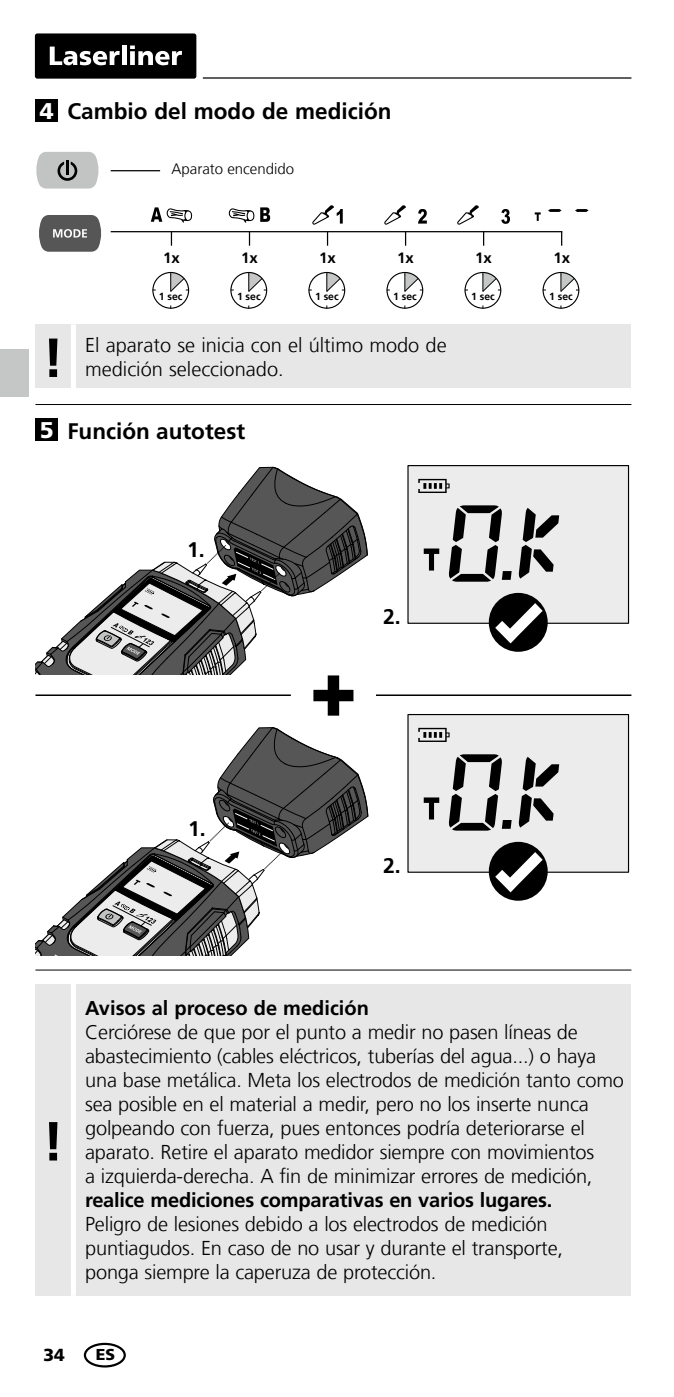
<style>
.page{position:relative;width:674px;height:1397px;background:#fff}
.page>*{position:absolute;margin:0;border:0;box-sizing:border-box;transform-origin:0 0}
.t1{font:700 55px "Frutiger LT Com";color:#000}
.t2{font:900 22.75px "Frutiger LT Com";color:#fff}
.t3{font:700 22.5px "Frutiger LT Com";color:#000}
.t4{font:700 21.25px "Frutiger LT Com";color:#000}
.t5{font:300 20px/24px "Frutiger LT Com";letter-spacing:-.01em;color:#000}
.t6{font:700 20px "Frutiger LT Com";letter-spacing:-.01em;color:#000}
.t7{font:900 17.5px "Frutiger LT Com";color:#000}
.t8{font:900 15.75px "Frutiger LT Com";color:#000}
.t9{font:300 15px "Frutiger LT Com";color:#000}
.t10{font:700 15px "Frutiger LT Com";color:#000}
.t11{font:700 10.25px "Frutiger LT Com";color:#000}
</style>
<div class="page">
<hr style="left:203px;top:77px;width:428px;height:2px;background:#000">
<div style="left:35px;top:33px;width:161px;height:46px;background:#000;border-radius:2px"></div>
<svg style="left:50px;top:47px;width:70px;height:18px"></svg>
<hr style="left:122px;top:45px;width:4px;height:20px;background:#fff">
<svg style="left:130px;top:45px;width:52px;height:20px"></svg>
<div style="left:35px;top:99px;width:23px;height:23px;background:#000"></div>
<div style="left:35px;top:418px;width:23px;height:23px;background:#000"></div>
<svg style="left:36px;top:152px;width:63px;height:36px;background:#bbbcbc"></svg>
<hr style="left:66px;top:160px;width:3px;height:14px;background:#000">
<hr style="left:111px;top:170px;width:49px;height:1px;background:#000">
<svg style="left:39px;top:215px;width:62px;height:37px;background:#6b6b6b"></svg>
<div style="left:152px;top:272px;width:37px;height:37px;border:1px solid #000;border-radius:50%"></div>
<svg style="left:170px;top:272px;width:19px;height:20px"></svg>
<div style="left:230px;top:272px;width:37px;height:37px;border:1px solid #000;border-radius:50%"></div>
<svg style="left:248px;top:272px;width:19px;height:20px"></svg>
<div style="left:308px;top:272px;width:37px;height:37px;border:1px solid #000;border-radius:50%"></div>
<svg style="left:326px;top:272px;width:19px;height:20px"></svg>
<div style="left:386px;top:272px;width:37px;height:37px;border:1px solid #000;border-radius:50%"></div>
<svg style="left:404px;top:272px;width:19px;height:20px"></svg>
<div style="left:464px;top:272px;width:37px;height:37px;border:1px solid #000;border-radius:50%"></div>
<svg style="left:482px;top:272px;width:18px;height:20px"></svg>
<div style="left:542px;top:272px;width:37px;height:37px;border:1px solid #000;border-radius:50%"></div>
<svg style="left:559px;top:272px;width:19px;height:20px"></svg>
<hr style="left:111px;top:231px;width:451px;height:1px;background:#000">
<svg style="left:171px;top:232px;width:1px;height:14px"></svg>
<svg style="left:249px;top:232px;width:1px;height:14px"></svg>
<svg style="left:327px;top:232px;width:1px;height:14px"></svg>
<svg style="left:405px;top:232px;width:1px;height:14px"></svg>
<svg style="left:482px;top:231px;width:2px;height:15px"></svg>
<svg style="left:560px;top:231px;width:2px;height:15px"></svg>
<hr style="left:35px;top:404px;width:596px;height:1px;background:#000">
<hr style="left:35px;top:969px;width:596px;height:1px;background:#000">
<svg style="left:35px;top:467px;width:332px;height:248px"></svg>
<svg style="left:35px;top:727px;width:333px;height:229px"></svg>
<hr style="left:35px;top:694px;width:256px;height:2px;background:#000">
<hr style="left:376px;top:694px;width:255px;height:2px;background:#000">
<div style="left:408px;top:465px;width:220px;height:158px;background:#ececed"></div>
<div style="left:407px;top:465px;width:221px;height:158px;border:1px solid #000"></div>
<svg style="left:418px;top:479px;width:31px;height:14px"></svg>
<svg style="left:448px;top:505px;width:63px;height:76px"></svg>
<svg style="left:423px;top:548px;width:16px;height:22px"></svg>
<svg style="left:518px;top:508px;width:41px;height:70px"></svg>
<div style="left:488px;top:592px;width:59px;height:59px;background:#000;border:2px solid #000;border-radius:50%"></div>
<svg style="left:495px;top:603px;width:47px;height:40px"></svg>
<div style="left:408px;top:714px;width:220px;height:158px;background:#ececed"></div>
<div style="left:407px;top:714px;width:221px;height:158px;border:1px solid #000"></div>
<svg style="left:418px;top:727px;width:31px;height:14px"></svg>
<svg style="left:448px;top:754px;width:63px;height:76px"></svg>
<svg style="left:423px;top:797px;width:16px;height:22px"></svg>
<svg style="left:518px;top:756px;width:41px;height:71px"></svg>
<div style="left:488px;top:841px;width:59px;height:59px;background:#000;border:2px solid #000;border-radius:50%"></div>
<svg style="left:495px;top:852px;width:47px;height:40px"></svg>
<svg style="left:151px;top:207px;width:41px;height:15px"></svg>
<svg style="left:260px;top:207px;width:10px;height:15px"></svg>
<svg style="left:229px;top:208px;width:25px;height:14px"></svg>
<svg style="left:312px;top:205px;width:30px;height:20px"></svg>
<svg style="left:384px;top:205px;width:22px;height:20px"></svg>
<svg style="left:418px;top:209px;width:8px;height:14px"></svg>
<svg style="left:457px;top:205px;width:21px;height:20px"></svg>
<svg style="left:501px;top:209px;width:8px;height:15px"></svg>
<svg style="left:548px;top:209px;width:13px;height:3px"></svg>
<svg style="left:534px;top:212px;width:6px;height:9px"></svg>
<svg style="left:575px;top:209px;width:13px;height:3px"></svg>
<div style="left:84px;top:1342px;width:42px;height:25px;border:2px solid #000;border-radius:50%"></div>
<div style="left:35px;top:983px;width:596px;height:312px;background:#e7e7e7"></div>
<div style="left:71px;top:983px;width:5px;height:312px;background:#fff"></div>
<div style="left:35px;top:324px;width:596px;height:64px;background:#e7e7e7"></div>
<div style="left:71px;top:324px;width:5px;height:64px;background:#fff"></div>
<div style="left:0;top:349px;width:28px;height:48px;background:#c5c6c6"></div>
<p class="t2" style="left:40px;top:97px;width:15px">4</p>
<p class="t3" style="left:67px;top:98px;width:325px">Cambio del modo de medición</p>
<p class="t9" style="left:171px;top:160px;width:124px">Aparato encendido</p>
<h1 class="t1" style="left:42px;top:325px;width:23px">!</h1>
<p class="t10" style="left:163px;top:249px;width:18px">1x</p>
<p class="t10" style="left:241px;top:249px;width:18px">1x</p>
<p class="t10" style="left:319px;top:249px;width:18px">1x</p>
<p class="t10" style="left:397px;top:249px;width:18px">1x</p>
<p class="t10" style="left:475px;top:249px;width:18px">1x</p>
<p class="t10" style="left:553px;top:249px;width:18px">1x</p>
<p class="t11" style="left:159px;top:291px;width:25px">1 sec</p>
<p class="t11" style="left:237px;top:291px;width:25px">1 sec</p>
<p class="t11" style="left:315px;top:291px;width:25px">1 sec</p>
<p class="t11" style="left:393px;top:291px;width:25px">1 sec</p>
<p class="t11" style="left:471px;top:291px;width:25px">1 sec</p>
<p class="t11" style="left:549px;top:291px;width:25px">1 sec</p>
<p class="t5" style="left:85px;top:333px;width:363px">El aparato se inicia con el último modo de</p>
<p class="t5" style="left:85px;top:357px;width:200px">medición seleccionado.</p>
<p class="t2" style="left:40px;top:416px;width:15px">5</p>
<p class="t3" style="left:67px;top:417px;width:179px">Función autotest</p>
<p class="t4" style="left:187px;top:536px;width:19px">1.</p>
<p class="t4" style="left:383px;top:603px;width:19px">2.</p>
<p class="t4" style="left:188px;top:816px;width:19px">1.</p>
<p class="t4" style="left:383px;top:852px;width:19px">2.</p>
<h1 class="t1" style="left:42px;top:1108px;width:23px">!</h1>
<p class="t6" style="left:85px;top:996px;width:285px">Avisos al proceso de medición</p>
<p class="t5" style="left:85px;top:1020px;width:540px">Cerciórese de que por el punto a medir no pasen líneas de abastecimiento (cables eléctricos, tuberías del agua...) o haya una base metálica. Meta los electrodos de medición tanto como sea posible en el material a medir, pero no los inserte nunca golpeando con fuerza, pues entonces podría deteriorarse el aparato. Retire el aparato medidor siempre con movimientos<br>a izquierda-derecha. A fin de minimizar errores de medición,</p>
<p class="t6" style="left:85px;top:1188px;width:468px">realice mediciones comparativas en varios lugares.</p>
<p class="t5" style="left:85px;top:1212px;width:479px">Peligro de lesiones debido a los electrodos de medición puntiagudos. En caso de no usar y durante el transporte, ponga siempre la caperuza de protección.</p>
<p class="t7" style="left:44px;top:1343px;width:23px">34</p>
<p class="t8" style="left:96px;top:1344px;width:21px">ES</p>
</div>
